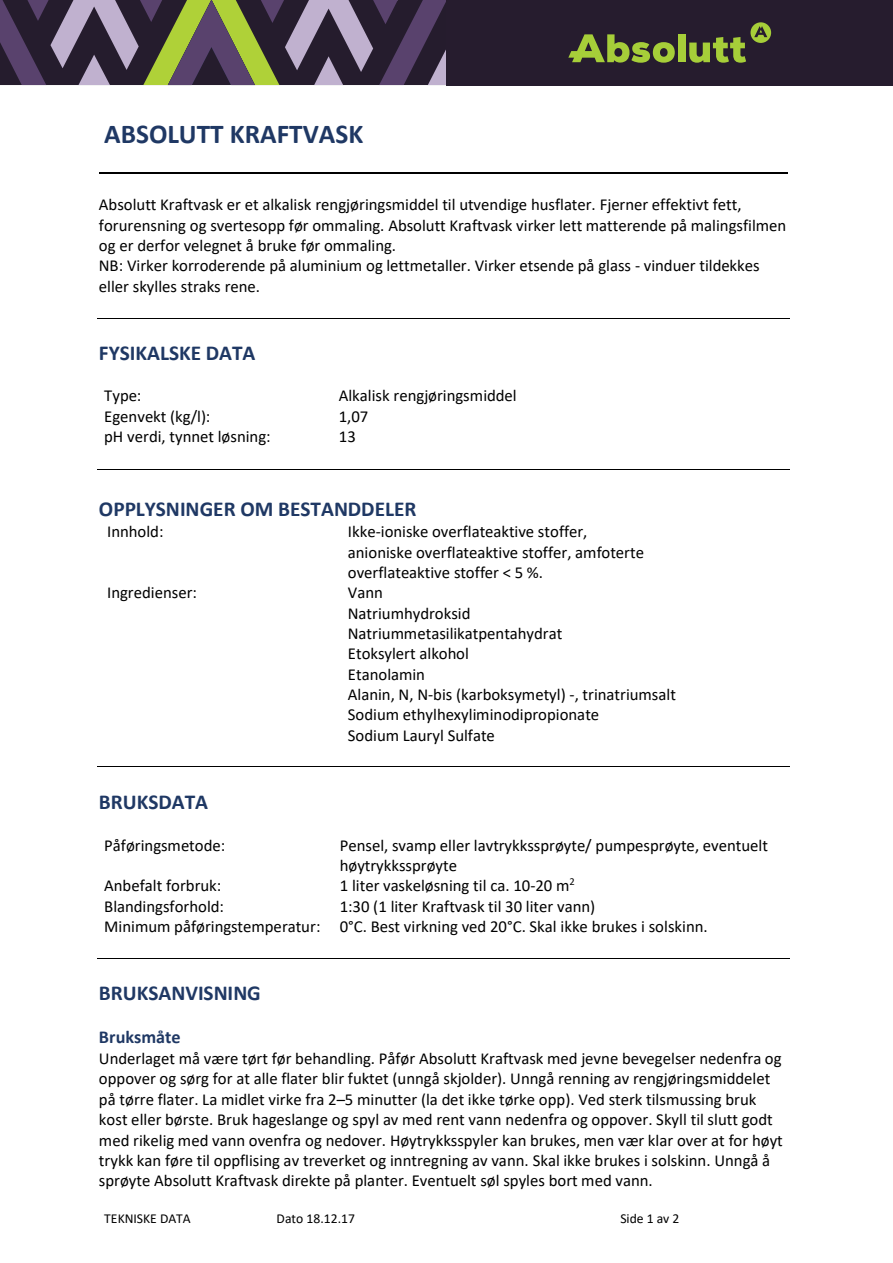
<style>
.page{position:relative;width:893px;height:1263px;background:#fff}
.page>*{position:absolute;margin:0;border:0;box-sizing:border-box;transform-origin:0 0}
.t1{font:700 27.3px "Calibri";color:#1f3864}
.t2{font:700 21.3px "Calibri";color:#1f3864}
.t3{font:700 18.15px "Calibri";color:#1f3864}
.t4{font:16.8px/20.4px "Calibri";color:#000}
.t5{font:13.65px "Calibri";color:#000}
</style>
<div class="page">
<hr style="left:99px;top:172px;width:487px;height:1px;background:#000">
<hr style="left:587px;top:172px;width:200px;height:1px;background:#000">
<hr style="left:97px;top:318px;width:692px;height:1px;background:#000">
<hr style="left:97px;top:469px;width:692px;height:1px;background:#000">
<hr style="left:97px;top:766px;width:692px;height:1px;background:#000">
<hr style="left:97px;top:958px;width:692px;height:1px;background:#000">
<svg style="left:0;top:0;width:446px;height:85px;background:#595057"></svg>
<div style="left:446px;top:0;width:447px;height:85px;background:#261c2e"></div>
<svg style="left:568px;top:34px;width:107px;height:29px"></svg>
<div style="left:678px;top:34px;width:7px;height:28px;background:#a6ce39"></div>
<svg style="left:689px;top:22px;width:82px;height:41px"></svg>
<p class="t1" style="left:104px;top:115px;width:261px">ABSOLUTT KRAFTVASK</p>
<p class="t4" style="left:99px;top:194px;width:689px">Absolutt Kraftvask er et alkalisk rengjøringsmiddel til utvendige husflater. Fjerner effektivt fett, forurensning og svertesopp før ommaling. Absolutt Kraftvask virker lett matterende på malingsfilmen og er derfor velegnet å bruke før ommaling.<br>NB: Virker korroderende på aluminium og lettmetaller. Virker etsende på glass - vinduer tildekkes eller skylles straks rene.</p>
<p class="t2" style="left:99px;top:337px;width:158px">FYSIKALSKE DATA</p>
<p class="t4" style="left:104px;top:385px;width:39px">Type:</p>
<p class="t4" style="left:339px;top:385px;width:180px">Alkalisk rengjøringsmiddel</p>
<p class="t4" style="left:104px;top:406px;width:108px">Egenvekt (kg/l):</p>
<p class="t4" style="left:339px;top:406px;width:31px">1,07</p>
<p class="t4" style="left:104px;top:426px;width:168px">pH verdi, tynnet løsning:</p>
<p class="t4" style="left:339px;top:426px;width:19px">13</p>
<p class="t2" style="left:99px;top:493px;width:319px">OPPLYSNINGER OM BESTANDDELER</p>
<p class="t4" style="left:107px;top:521px;width:58px">Innhold:</p>
<p class="t4" style="left:348px;top:521px;width:298px">Ikke-ioniske overflateaktive stoffer, anioniske overflateaktive stoffer, amfoterte overflateaktive stoffer &lt; 5 %.</p>
<p class="t4" style="left:107px;top:582px;width:91px">Ingredienser:</p>
<p class="t4" style="left:348px;top:582px;width:330px">Vann<br>Natriumhydroksid<br>Natriummetasilikatpentahydrat<br>Etoksylert alkohol<br>Etanolamin<br>Alanin, N, N-bis (karboksymetyl) -, trinatriumsalt<br>Sodium ethylhexyliminodipropionate<br>Sodium Lauryl Sulfate</p>
<p class="t2" style="left:99px;top:786px;width:111px">BRUKSDATA</p>
<p class="t4" style="left:104px;top:834px;width:122px">Påføringsmetode:</p>
<p class="t4" style="left:340px;top:834px;width:430px">Pensel, svamp eller lavtrykkssprøyte/ pumpesprøyte, eventuelt høytrykkssprøyte</p>
<p class="t4" style="left:104px;top:875px;width:118px">Anbefalt forbruk:</p>
<p class="t4" style="left:340px;top:875px;width:237px">1 liter vaskeløsning til ca. 10-20 m<sup>2</sup></p>
<p class="t4" style="left:104px;top:895px;width:121px">Blandingsforhold:</p>
<p class="t4" style="left:104px;top:895px;width:605px;text-indent:235px">1:30 (1 liter Kraftvask til 30 liter vann)<br>Minimum påføringstemperatur: 0°C. Best virkning ved 20°C. Skal ikke brukes i solskinn.</p>
<p class="t2" style="left:99px;top:978px;width:163px">BRUKSANVISNING</p>
<p class="t3" style="left:99px;top:1024px;width:83px">Bruksmåte</p>
<p class="t4" style="left:99px;top:1048px;width:685px">Underlaget må være tørt før behandling. Påfør Absolutt Kraftvask med jevne bevegelser nedenfra og oppover og sørg for at alle flater blir fuktet (unngå skjolder). Unngå renning av rengjøringsmiddelet på tørre flater. La midlet virke fra 2–5 minutter (la det ikke tørke opp). Ved sterk tilsmussing bruk kost eller børste. Bruk hageslange og spyl av med rent vann nedenfra og oppover. Skyll til slutt godt med rikelig med vann ovenfra og nedover. Høytrykksspyler kan brukes, men vær klar over at for høyt trykk kan føre til oppflising av treverket og inntregning av vann. Skal ikke brukes i solskinn. Unngå å sprøyte Absolutt Kraftvask direkte på planter. Eventuelt søl spyles bort med vann.</p>
<p class="t5" style="left:104px;top:1209px;width:88px">TEKNISKE DATA</p>
<p class="t5" style="left:277px;top:1209px;width:80px">Dato 18.12.17</p>
<p class="t5" style="left:620px;top:1209px;width:60px">Side 1 av 2</p>
</div>
